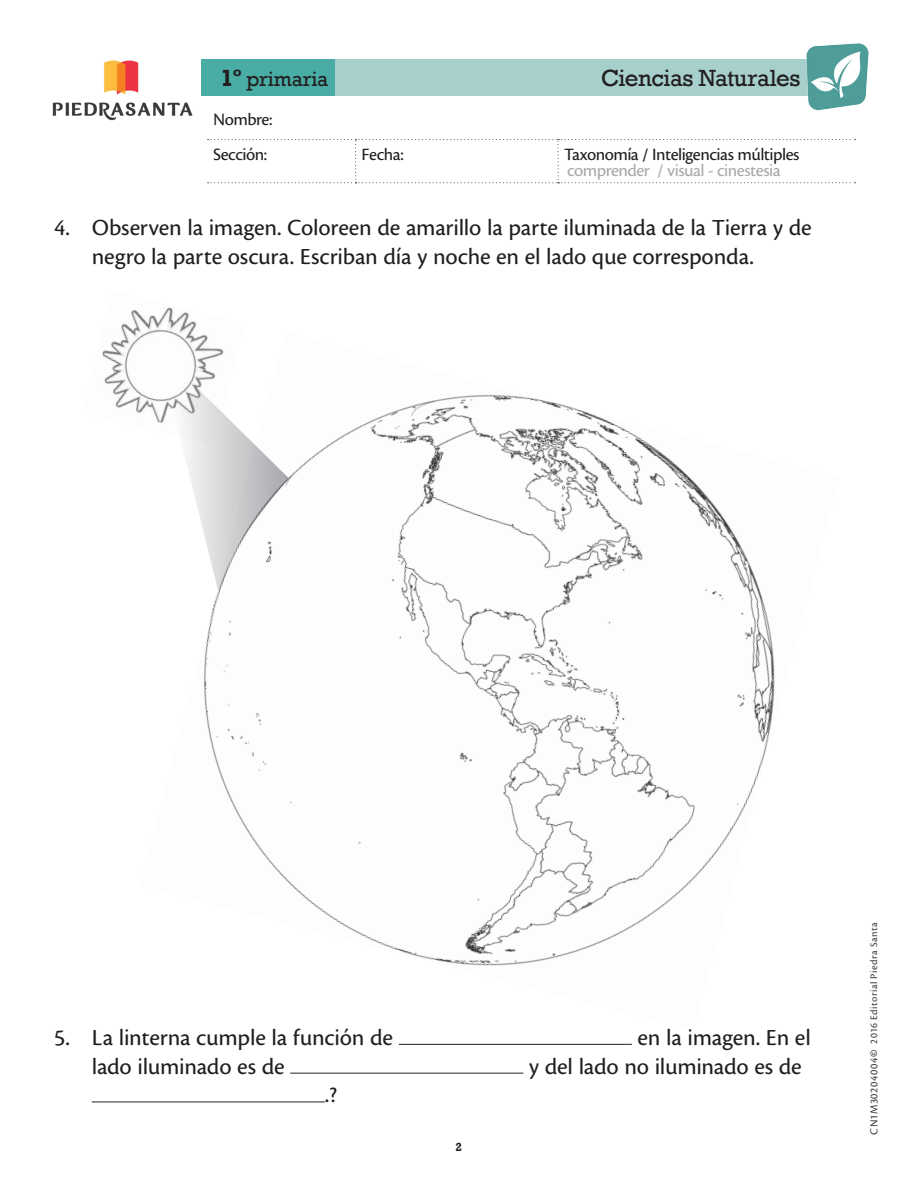
<style>
.page{position:relative;width:918px;height:1188px;background:#fff}
.page>*{position:absolute;margin:0;border:0;box-sizing:border-box;transform-origin:0 0}
.Curso_NG{font:24px/28.8px "Cronos Pro Capt";letter-spacing:-.01em;color:#231f20}
.t1{font:24px "Rockwell";letter-spacing:-.015em;color:#231f20}
.t2{font:21px "Rockwell";letter-spacing:-.005em;color:#231f20}
.t3{font:18px/34.7px "Cronos Pro Capt";letter-spacing:-.03em;color:#231f20}
.Nombre_alumno{font:18px "Cronos Pro Capt";letter-spacing:-.03em;color:#a8a9ad}
.No__pagina{font:700 12px "Rockwell";color:#231f20}
._2014_Editorial_Pie{font:10.5px "Cronos Pro Capt";letter-spacing:.04em;color:#3e3e3f}
.s1{font-weight:700;font-size:24px}
.s2{font-size:11.25px}
.s3{font-family:"Cronos Pro";font-weight:700}
</style>
<div class="page">
<svg style="left:201px;top:59px;width:600px;height:37px;background:#91c8c3"></svg>
<img style="left:52px;top:60px;width:141px;height:61px">
<img style="left:801px;top:43px;width:67px;height:68px">
<svg style="left:208px;top:139px;width:648px;height:44px"></svg>
<img style="left:203px;top:394px;width:572px;height:572px">
<img style="left:102px;top:307px;width:122px;height:116px">
<hr style="left:399px;top:1044px;width:233px;height:1px;background:#231f20">
<hr style="left:290px;top:1073px;width:233px;height:1px;background:#231f20">
<hr style="left:92px;top:1102px;width:233px;height:1px;background:#231f20">
<svg style="left:173px;top:387px;width:116px;height:204px"></svg>
<p class="t2" style="left:220px;top:66px;width:110px"><span class="s1">1º</span> primaria</p>
<p class="t1" style="left:601px;top:64px;width:201px">Ciencias Naturales</p>
<p class="t3" style="left:213px;top:102px;width:61px">Nombre:<br>Sección:</p>
<p class="t3" style="left:362px;top:137px;width:44px">Fecha:</p>
<p class="t3" style="left:564px;top:137px;width:237px">Taxonomía / Inteligencias múltiples</p>
<p class="Nombre_alumno" style="left:567px;top:160px;width:215px">comprender / visual - cinestesia</p>
<p class="Curso_NG" style="left:92px;top:213px;width:721px;text-indent:-38px">4. Observen la imagen. Coloreen de amarillo la parte iluminada de la Tierra y de negro la parte oscura. Escriban día y noche en el lado que corresponda.</p>
<p class="Curso_NG" style="left:54px;top:1023px;width:341px">5. La linterna cumple la función de</p>
<p class="Curso_NG" style="left:637px;top:1023px;width:175px">en la imagen. En el</p>
<p class="Curso_NG" style="left:92px;top:1052px;width:194px">lado iluminado es de</p>
<p class="Curso_NG" style="left:529px;top:1052px;width:274px">y del lado no iluminado es de</p>
<p class="Curso_NG" style="left:325px;top:1081px;width:14px">.?</p>
<p class="No__pagina" style="left:456px;top:1139px;width:8px">2</p>
<p class="_2014_Editorial_Pie" style="left:868px;top:1135px;width:214px;rotate:-90deg"><span class="s2">CN1M30204004</span><span class="s3">©</span> 2016 Editorial Piedra Santa</p>
</div>
